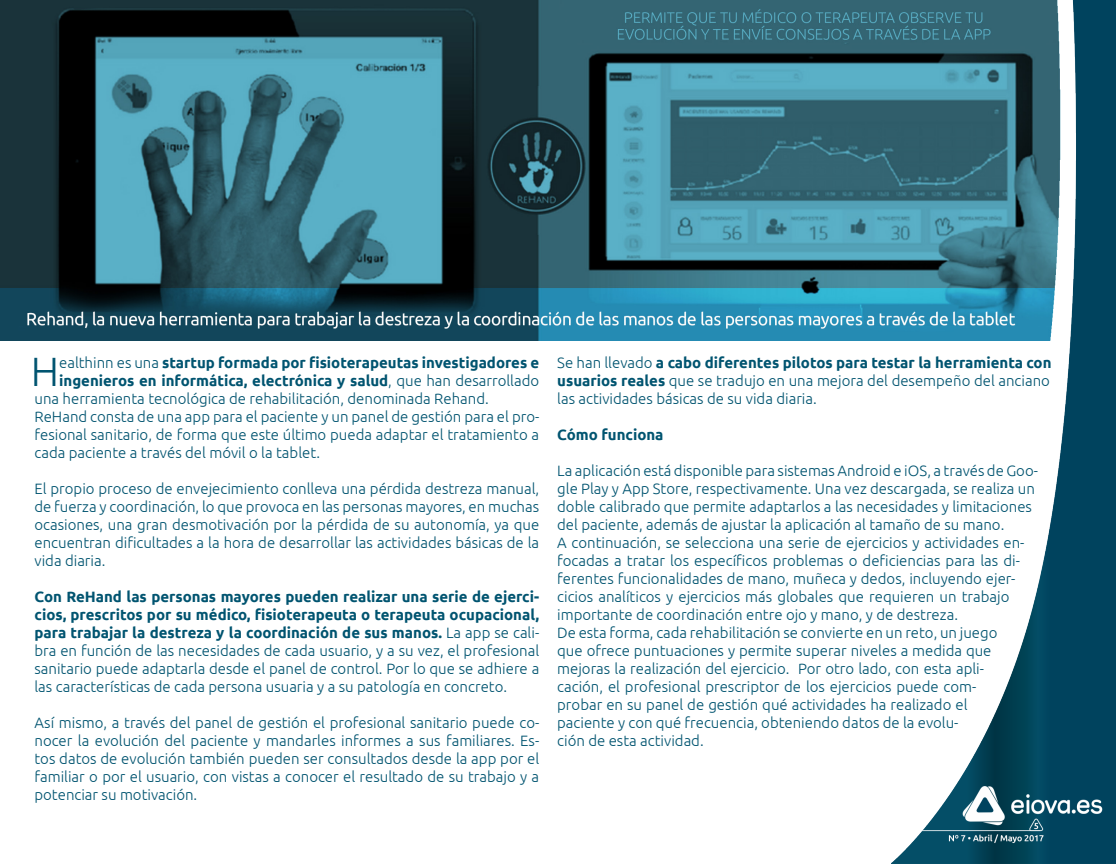
<style>
.page{position:relative;width:1116px;height:864px;background:#fff}
.page>*{position:absolute;margin:0;border:0;box-sizing:border-box;transform-origin:0 0}
.t1{font:300 40.95px "Ubuntu";color:#005470}
.t2{font:300 15px/18px "Ubuntu";color:#005470;text-align:justify}
.t3{font:700 15px "Ubuntu";color:#005470}
.s1{font-weight:300}
.s2{font-weight:700}
</style>
<div class="page">
<img style="left:0;top:0;width:891px;height:341px">
<img style="left:891px;top:0;width:225px;height:864px">
<p class="t1" style="left:31px;top:347px;width:30px">H</p>
<p class="t3" style="left:59px;top:353px;width:482px"><span class="s1">ealthinn es una</span> startup formada por fisioterapeutas investigadores e</p>
<p class="t3" style="left:59px;top:371px;width:482px">ingenieros en informática, electrónica y salud<span class="s1">, que han desarrollado</span></p>
<p class="t2" style="left:34px;top:389px;width:456px">una herramienta tecnológica de rehabilitación, denominada Rehand.</p>
<p class="t2" style="left:34px;top:407px;width:506px">ReHand consta de una app para el paciente y un panel de gestión para el pro&shy;fesional sanitario, de forma que este último pueda adaptar el tratamiento a cada paciente a través del móvil o la tablet.</p>
<p class="t2" style="left:34px;top:479px;width:506px">El propio proceso de envejecimiento conlleva una pérdida destreza manual, de fuerza y coordinación, lo que provoca en las personas mayores, en muchas ocasiones, una gran desmotivación por la pérdida de su autonomía, ya que encuentran dificultades a la hora de desarrollar las actividades básicas de la vida diaria.</p>
<p class="t2" style="left:34px;top:587px;width:506px"><span class="s2">Con ReHand las personas mayores pueden realizar una serie de ejerci&shy;cios, prescritos por su médico, fisioterapeuta o terapeuta ocupacional, para trabajar la destreza y la coordinación de sus manos.</span> La app se cali&shy;bra en función de las necesidades de cada usuario, y a su vez, el profesional sanitario puede adaptarla desde el panel de control. Por lo que se adhiere a las características de cada persona usuaria y a su patología en concreto.</p>
<p class="t2" style="left:34px;top:713px;width:506px">Así mismo, a través del panel de gestión el profesional sanitario puede co&shy;nocer la evolución del paciente y mandarles informes a sus familiares. Es&shy;tos datos de evolución también pueden ser consultados desde la app por el familiar o por el usuario, con vistas a conocer el resultado de su trabajo y a potenciar su motivación.</p>
<p class="t2" style="left:557px;top:353px;width:496px">Se han llevado <span class="s2">a cabo diferentes pilotos para testar la herramienta con usuarios reales</span> que se tradujo en una mejora del desempeño del anciano las actividades básicas de su vida diaria.</p>
<p class="t3" style="left:557px;top:425px;width:108px">Cómo funciona</p>
<p class="t2" style="left:557px;top:461px;width:482px;text-align:left">La aplicación está disponible para sistemas Android e iOS, a través de Goo&shy;gle Play y App Store, respectivamente. Una vez descargada, se realiza un doble calibrado que permite adaptarlos a las necesidades y limitaciones del paciente, además de ajustar la aplicación al tamaño de su mano.</p>
<p class="t2" style="left:557px;top:533px;width:469px;text-align:left">A continuación, se selecciona una serie de ejercicios y actividades en&shy;focadas a tratar los específicos problemas o deficiencias para las di&shy;ferentes funcionalidades de mano, muñeca y dedos, incluyendo ejer&shy;cicios analíticos y ejercicios más globales que requieren un trabajo importante de coordinación entre ojo y mano, y de destreza.</p>
<p class="t2" style="left:557px;top:623px;width:442px;text-align:left">De esta forma, cada rehabilitación se convierte en un reto, un juego que ofrece puntuaciones y permite superar niveles a medida que mejoras la realización del ejercicio. Por otro lado, con esta apli&shy;cación, el profesional prescriptor de los ejercicios puede com&shy;probar en su panel de gestión qué actividades ha realizado el paciente y con qué frecuencia, obteniendo datos de la evolu-<br>ción de esta actividad.</p>
</div>
